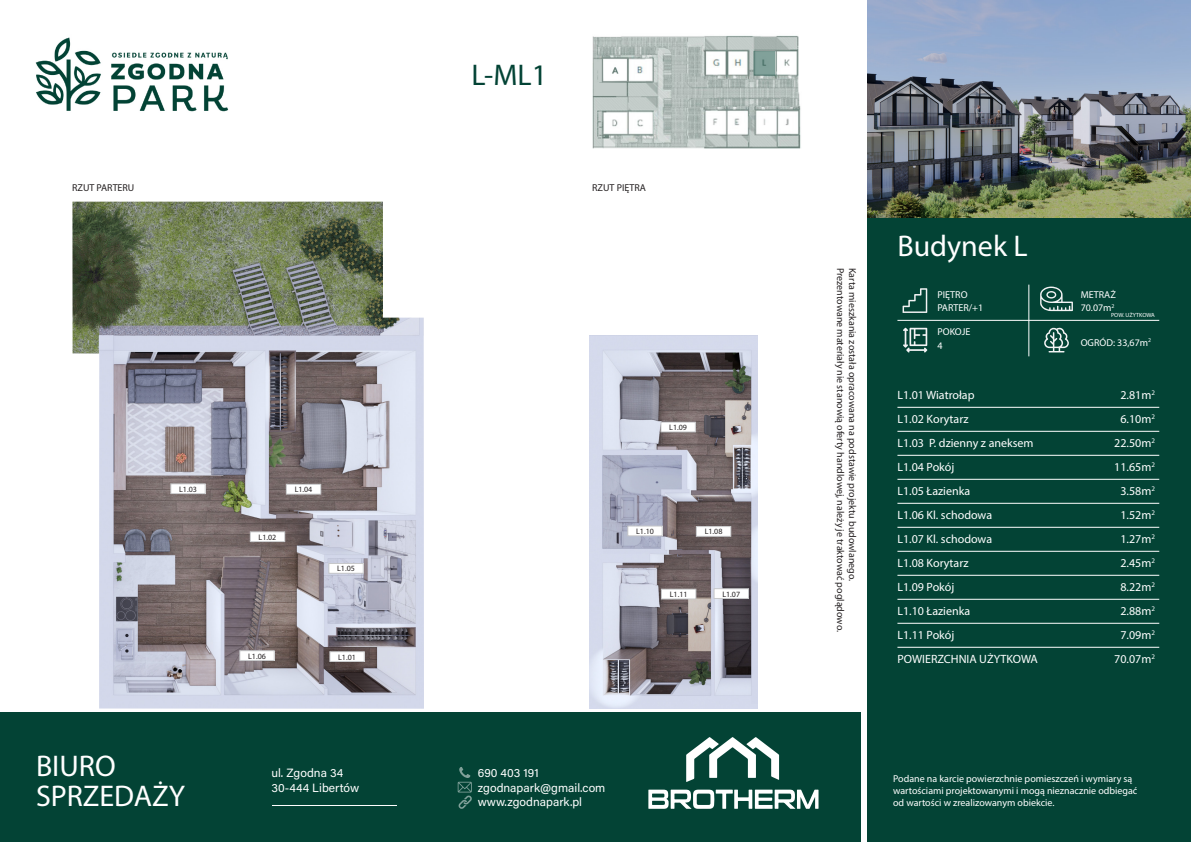
<style>
.page{position:relative;width:1191px;height:842px;background:#fff}
.page>*{position:absolute;margin:0;border:0;box-sizing:border-box;transform-origin:0 0}
.t1{font:30px/30px "Myriad Pro";color:#fff}
.t2{font:30px "Myriad Pro";color:#034335}
.t3{font:12px/14.4px "Myriad Pro";color:#fff}
.t4{font:12px/14.4px "Acumin Variable Concept";color:#fff}
.t5{font:10px/12px "Myriad Pro";color:#fff}
.t6{font:10px "Myriad Pro";color:#231f20}
.t7{font:8px "Myriad Pro";color:#231f20}
.t8{font:6px "Myriad Pro";color:#fff}
</style>
<div class="page">
<div style="left:867px;top:0;width:324px;height:842px;background:#034335"></div>
<img style="left:867px;top:0;width:324px;height:217px">
<img style="left:35px;top:37px;width:194px;height:75px">
<hr style="left:897px;top:320px;width:262px;height:1px;background:#fff">
<hr style="left:1028px;top:285px;width:1px;height:71px;background:#fff">
<svg style="left:1044px;top:327px;width:25px;height:25px"></svg>
<svg style="left:903px;top:328px;width:24px;height:24px"></svg>
<svg style="left:1040px;top:286px;width:33px;height:25px"></svg>
<svg style="left:902px;top:288px;width:25px;height:25px"></svg>
<div style="left:0;top:712px;width:860px;height:130px;background:#034335"></div>
<svg style="left:686px;top:737px;width:93px;height:45px"></svg>
<svg style="left:648px;top:789px;width:170px;height:20px"></svg>
<svg style="left:458px;top:767px;width:14px;height:42px"></svg>
<hr style="left:272px;top:805px;width:125px;height:1px;background:#fff">
<img style="left:592px;top:35px;width:209px;height:114px">
<svg style="left:753px;top:51px;width:22px;height:25px"></svg>
<hr style="left:897px;top:407px;width:262px;height:1px;background:#fff">
<hr style="left:897px;top:431px;width:262px;height:1px;background:#fff">
<hr style="left:897px;top:455px;width:262px;height:1px;background:#fff">
<hr style="left:897px;top:479px;width:262px;height:1px;background:#fff">
<hr style="left:897px;top:503px;width:262px;height:1px;background:#fff">
<hr style="left:897px;top:527px;width:262px;height:1px;background:#fff">
<hr style="left:897px;top:551px;width:262px;height:1px;background:#fff">
<hr style="left:897px;top:575px;width:262px;height:1px;background:#fff">
<hr style="left:897px;top:599px;width:262px;height:1px;background:#fff">
<hr style="left:897px;top:623px;width:262px;height:1px;background:#fff">
<hr style="left:897px;top:647px;width:262px;height:1px;background:#fff">
<img style="left:589px;top:336px;width:169px;height:373px">
<div style="left:696px;top:526px;width:35px;height:10px;background:#fff"></div>
<div style="left:696px;top:526px;width:35px;height:11px;border:1px solid #c7c8ca"></div>
<img style="left:72px;top:202px;width:352px;height:507px">
<div style="left:171px;top:484px;width:34px;height:10px;background:#fff"></div>
<div style="left:170px;top:483px;width:36px;height:11px;border:1px solid #c7c8ca"></div>
<div style="left:240px;top:651px;width:34px;height:9px;background:#fff"></div>
<div style="left:239px;top:650px;width:36px;height:11px;border:1px solid #c7c8ca"></div>
<div style="left:330px;top:652px;width:34px;height:9px;background:#fff"></div>
<div style="left:329px;top:651px;width:36px;height:11px;border:1px solid #c7c8ca"></div>
<div style="left:329px;top:563px;width:34px;height:10px;background:#fff"></div>
<div style="left:328px;top:563px;width:36px;height:11px;border:1px solid #c7c8ca"></div>
<div style="left:286px;top:484px;width:35px;height:10px;background:#fff"></div>
<div style="left:286px;top:484px;width:35px;height:11px;border:1px solid #c7c8ca"></div>
<div style="left:250px;top:532px;width:35px;height:10px;background:#fff"></div>
<div style="left:250px;top:531px;width:35px;height:11px;border:1px solid #c7c8ca"></div>
<div style="left:714px;top:589px;width:34px;height:9px;background:#fff"></div>
<div style="left:713px;top:588px;width:36px;height:11px;border:1px solid #c7c8ca"></div>
<div style="left:661px;top:422px;width:34px;height:10px;background:#fff"></div>
<div style="left:660px;top:422px;width:36px;height:10px;border:1px solid #c7c8ca"></div>
<div style="left:628px;top:526px;width:34px;height:10px;background:#fff"></div>
<div style="left:627px;top:525px;width:35px;height:11px;border:1px solid #c7c8ca"></div>
<div style="left:661px;top:589px;width:35px;height:10px;background:#fff"></div>
<div style="left:661px;top:589px;width:35px;height:10px;border:1px solid #c7c8ca"></div>
<p class="t6" style="left:72px;top:182px;width:64px">RZUT PARTERU</p>
<p class="t2" style="left:471px;top:56px;width:77px">L-ML1</p>
<p class="t6" style="left:592px;top:182px;width:55px">RZUT PIĘTRA</p>
<p class="t7" style="left:179px;top:484px;width:19px">L1.03</p>
<h1 class="t1" style="left:36px;top:750px;width:150px">BIURO<br>SPRZEDAŻY</h1>
<p class="t7" style="left:259px;top:532px;width:19px">L1.02</p>
<p class="t7" style="left:295px;top:485px;width:19px">L1.04</p>
<p class="t7" style="left:337px;top:564px;width:19px">L1.05</p>
<p class="t7" style="left:248px;top:651px;width:19px">L1.06</p>
<p class="t7" style="left:338px;top:652px;width:19px">L1.01</p>
<p class="t7" style="left:669px;top:422px;width:19px">L1.09</p>
<p class="t7" style="left:636px;top:526px;width:19px">L1.10</p>
<p class="t7" style="left:704px;top:527px;width:19px">L1.08</p>
<p class="t7" style="left:670px;top:589px;width:19px">L1.11</p>
<p class="t7" style="left:722px;top:589px;width:19px">L1.07</p>
<p class="t3" style="left:286px;top:766px;width:102px">Świętego Jacka 86 B<br>364 Kraków</p>
<p class="t4" style="left:271px;top:765px;width:89px">ul. Zgodna 34<br>30-444 Libertów</p>
<p class="t4" style="left:478px;top:765px;width:129px">690 403 191 zgodnapark@gmail.com www.zgodnapark.pl</p>
<p class="t3" style="left:499px;top:766px;width:41px">104 129</p>
<p class="t3" style="left:478px;top:780px;width:102px">joanna@brother .p</p>
<p class="t3" style="left:509px;top:794px;width:33px">zgodn</p>
<p class="t6" style="left:846px;top:268px;width:366px;rotate:90deg">Prezentowane materiały nie stanowią oferty handlowej, należy je traktować poglądowo.</p>
<p class="t6" style="left:858px;top:268px;width:315px;rotate:90deg">Karta mieszkania została opracowana na podstawie projektu budowlanego.</p>
<p class="t1" style="left:897px;top:231px;width:132px">Budynek L</p>
<p class="t5" style="left:937px;top:288px;width:32px">PIĘTRO</p>
<p class="t5" style="left:937px;top:326px;width:34px">POKOJE</p>
<p class="t5" style="left:937px;top:302px;width:47px">PARTER/+1</p>
<p class="t5" style="left:937px;top:339px;width:7px">4</p>
<p class="t5" style="left:1080px;top:288px;width:37px">METRAŻ</p>
<p class="t8" style="left:1111px;top:311px;width:45px">POW. UŻYTKOWA</p>
<p class="t5" style="left:1080px;top:302px;width:35px">70.07m<sup>2</sup></p>
<p class="t5" style="left:1080px;top:336px;width:72px">OGRÓD: 33,67m<sup>2</sup></p>
<p class="t3" style="left:897px;top:387px;width:79px">L1.01 Wiatrołap</p>
<p class="t3" style="left:1120px;top:387px;width:36px">2.81m<sup>2</sup></p>
<p class="t3" style="left:897px;top:411px;width:73px">L1.02 Korytarz</p>
<p class="t3" style="left:1120px;top:411px;width:36px">6.10m<sup>2</sup></p>
<p class="t3" style="left:897px;top:435px;width:138px">L1.03 P. dzienny z aneksem</p>
<p class="t3" style="left:1114px;top:435px;width:42px">22.50m<sup>2</sup></p>
<p class="t3" style="left:897px;top:459px;width:58px">L1.04 Pokój</p>
<p class="t3" style="left:1114px;top:459px;width:42px">11.65m<sup>2</sup></p>
<p class="t3" style="left:897px;top:483px;width:74px">L1.05 Łazienka</p>
<p class="t3" style="left:1120px;top:483px;width:36px">3.58m<sup>2</sup></p>
<p class="t3" style="left:897px;top:507px;width:96px">L1.06 Kl. schodowa</p>
<p class="t3" style="left:1120px;top:507px;width:36px">1.52m<sup>2</sup></p>
<p class="t3" style="left:897px;top:531px;width:96px">L1.07 Kl. schodowa</p>
<p class="t3" style="left:1120px;top:531px;width:36px">1.27m<sup>2</sup></p>
<p class="t3" style="left:897px;top:555px;width:73px">L1.08 Korytarz</p>
<p class="t3" style="left:1120px;top:555px;width:36px">2.45m<sup>2</sup></p>
<p class="t3" style="left:897px;top:579px;width:58px">L1.09 Pokój</p>
<p class="t3" style="left:1120px;top:579px;width:36px">8.22m<sup>2</sup></p>
<p class="t3" style="left:897px;top:603px;width:74px">L1.10 Łazienka</p>
<p class="t3" style="left:1120px;top:603px;width:36px">2.88m<sup>2</sup></p>
<p class="t3" style="left:897px;top:627px;width:58px">L1.11 Pokój</p>
<p class="t3" style="left:1120px;top:627px;width:36px">7.09m<sup>2</sup></p>
<p class="t3" style="left:897px;top:651px;width:142px">POWIERZCHNIA UŻYTKOWA</p>
<p class="t3" style="left:1114px;top:651px;width:42px">70.07m<sup>2</sup></p>
<p class="t5" style="left:893px;top:772px;width:246px">Podane na karcie powierzchnie pomieszczeń i wymiary są wartościami projektowanymi i mogą nieznacznie odbiegać od wartości w zrealizowanym obiekcie.</p>
</div>
